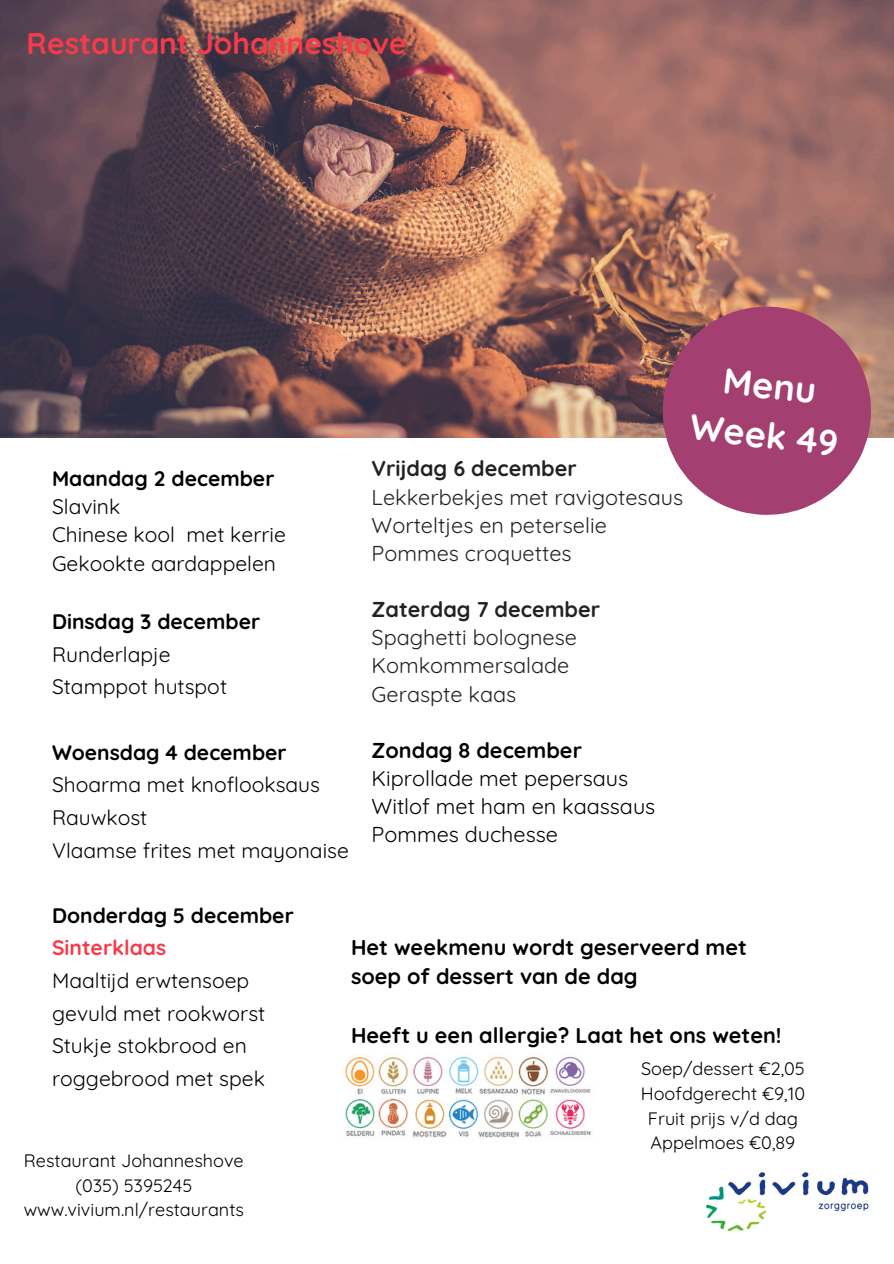
<style>
.page{position:relative;width:894px;height:1264px;background:#fff}
.page>*{position:absolute;margin:0;border:0;box-sizing:border-box;transform-origin:0 0}
.t1{font:700 36px/49.5px "Quicksand";color:#fff;text-align:center}
.t2{font:700 29.85px "Quicksand";color:#f63b4b}
.t3{font:21.6px/28.2px "Quicksand";color:#222}
.t4{font:700 21.6px/29.2px "Quicksand";color:#000}
.t5{font:21.6px/28.2px "Quicksand";color:#000}
.t6{font:21px/32.7px "Quicksand";color:#000}
.t7{font:18px "Quicksand";color:#000}
.s1{font-weight:700}
.s2{font-weight:700;color:#f63b4b}
</style>
<div class="page">
<img style="left:0;top:0;width:892px;height:437px">
<svg style="left:662px;top:306px;width:208px;height:209px;background:#ad597e"></svg>
<img style="left:705px;top:1172px;width:164px;height:59px">
<img style="left:345px;top:1056px;width:246px;height:82px">
<h4 class="t2" style="left:27px;top:25px;width:381px">Restaurant Johanneshove</h4>
<h1 class="t1" style="left:697px;top:352px;width:150px;rotate:6deg">Menu<br>Week 49</h1>
<h4 class="t6" style="left:52px;top:464px;width:235px;line-height:28.2px"><span class="s1">Maandag 2 december<br></span>Slavink<br>Chinese kool met kerrie<br>Gekookte aardappelen</h4>
<h3 class="t6" style="left:52px;top:605px;width:210px"><span class="s1">Dinsdag 3 december<br></span>Runderlapje<br>Stamppot hutspot</h3>
<h3 class="t6" style="left:52px;top:735px;width:298px"><span class="s1">Woensdag 4 december<br></span>Shoarma met knoflooksaus<br>Rauwkost<br>Vlaamse frites met mayonaise</h3>
<p class="t3" style="left:371px;top:454px;width:313px"><span class="s1">Vrijdag 6 december<br></span>Lekkerbekjes met ravigotesaus<br>Worteltjes en peterselie<br>Pommes croquettes</p>
<p class="t3" style="left:371px;top:595px;width:230px"><span class="s1">Zaterdag 7 december<br></span>Spaghetti bolognese<br>Komkommersalade<br>Geraspte kaas</p>
<p class="t5" style="left:371px;top:735px;width:285px"><span class="s1">Zondag 8 december<br></span>Kiprollade met pepersaus<br>Witlof met ham en kaassaus<br>Pommes duchesse</p>
<p class="t6" style="left:52px;top:898px;width:243px"><span class="s1">Donderdag 5 december<br></span><span class="s2">Sinterklaas<br></span>Maaltijd erwtensoep gevuld met rookworst<br>Stukje stokbrood en roggebrood met spek</p>
<h4 class="t7" style="left:24px;top:1148px;width:221px">Restaurant Johanneshove</h4>
<h4 class="t7" style="left:75px;top:1173px;width:118px">(035) 5395245</h4>
<h4 class="t7" style="left:24px;top:1198px;width:222px">www.vivium.nl/restaurants</h4>
<h4 class="t4" style="left:351px;top:932px;width:397px">Het weekmenu wordt geserveerd met soep of dessert van de dag</h4>
<h4 class="t4" style="left:351px;top:1019px;width:432px">Heeft u een allergie? Laat het ons weten!</h4>
<p class="t7" style="left:641px;top:1056px;width:165px">Soep/dessert €2,05</p>
<p class="t7" style="left:640px;top:1081px;width:166px">Hoofdgerecht €9,10</p>
<p class="t7" style="left:647px;top:1106px;width:151px">Fruit prijs v/d dag</p>
<p class="t7" style="left:650px;top:1131px;width:146px">Appelmoes €0,89</p>
</div>
